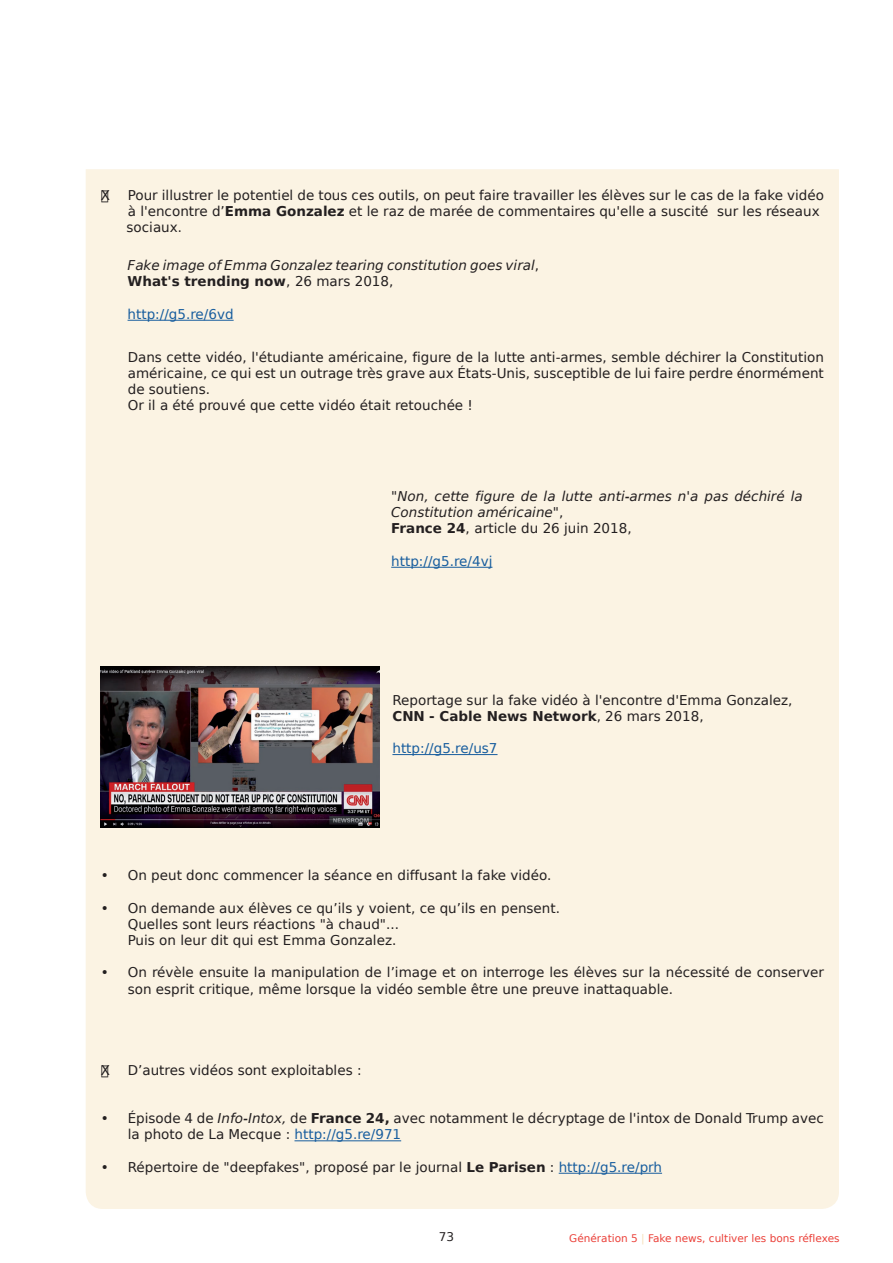
<style>
.page{position:relative;width:893px;height:1263px;background:#fff}
.page>*{position:absolute;margin:0;border:0;box-sizing:border-box;transform-origin:0 0}
.t1{font:13.5px/16.2px "Bitstream Vera Sans";color:#231f20}
.t2{font:italic 13.5px/16.2px "Bitstream Vera Sans";color:#231f20}
.t3{font:13.5px "Bitstream Vera Sans";color:#175d9e}
.t4{font:12px "Bitstream Vera Sans";color:#231f20}
.t5{font:10.5px "Bitstream Vera Sans";color:#eb423b}
.s1{font-weight:700}
.s2{font-style:normal}
.s3{font-weight:700;font-style:normal}
.s4{font-style:italic}
.s5{color:#175d9e}
.s6{color:#f6e0bc}
</style>
<div class="page">
<div style="left:86px;top:169px;width:753px;height:1040px;background:#fbf3e3"></div>
<hr style="left:294px;top:1140px;width:107px;height:1px;background:#175d9e">
<hr style="left:559px;top:1173px;width:103px;height:1px;background:#175d9e">
<img style="left:101px;top:666px;width:279px;height:161px">
<hr style="left:392px;top:754px;width:106px;height:1px;background:#175d9e">
<hr style="left:391px;top:567px;width:101px;height:1px;background:#175d9e">
<hr style="left:128px;top:320px;width:106px;height:1px;background:#175d9e">
<svg style="left:101px;top:190px;width:7px;height:12px"></svg>
<svg style="left:101px;top:1065px;width:7px;height:12px"></svg>
<p class="t1" style="left:101px;top:187px;width:11px">X</p>
<p class="t1" style="left:127px;top:187px;width:699px">Pour illustrer le potentiel de tous ces outils, on peut faire travailler les élèves sur le cas de la fake vidéo à l'encontre d’<span class="s1">Emma Gonzalez</span> et le raz de marée de commentaires qu'elle a suscité sur les réseaux sociaux.</p>
<p class="t2" style="left:128px;top:257px;width:413px">Fake image of Emma Gonzalez tearing constitution goes viral<span class="s2">,<br></span><span class="s3">What's trending now</span><span class="s2">, 26 mars 2018,</span></p>
<p class="t3" style="left:128px;top:306px;width:108px">http://g5.re/6vd</p>
<p class="t1" style="left:128px;top:349px;width:698px">Dans cette vidéo, l'étudiante américaine, figure de la lutte anti-armes, semble déchirer la Constitution américaine, ce qui est un outrage très grave aux États-Unis, susceptible de lui faire perdre énormément de soutiens.<br>Or il a été prouvé que cette vidéo était retouchée !</p>
<p class="t2" style="left:391px;top:488px;width:413px"><span class="s2">"</span>Non, cette figure de la lutte anti-armes n'a pas déchiré la<br>Constitution américaine"<span class="s2">,<br></span><span class="s3">France 24</span><span class="s2">, article du 26 juin 2018,</span></p>
<p class="t3" style="left:391px;top:553px;width:103px">http://g5.re/4vj</p>
<p class="t1" style="left:392px;top:692px;width:402px">Reportage sur la fake vidéo à l'encontre d'Emma Gonzalez,<br><span class="s1">CNN - Cable News Network</span>, 26 mars 2018,</p>
<p class="t3" style="left:392px;top:741px;width:107px">http://g5.re/us7</p>
<p class="t1" style="left:101px;top:867px;width:452px">• On peut donc commencer la séance en diffusant la fake vidéo.</p>
<p class="t1" style="left:128px;top:900px;width:434px;text-indent:-27px">• On demande aux élèves ce qu’ils y voient, ce qu’ils en pensent.<br>Quelles sont leurs réactions "à chaud"...<br>Puis on leur dit qui est Emma Gonzalez.</p>
<p class="t1" style="left:128px;top:965px;width:698px;text-indent:-27px">• On révèle ensuite la manipulation de l’image et on interroge les élèves sur la nécessité de conserver son esprit critique, même lorsque la vidéo semble être une preuve inattaquable.</p>
<p class="t1" style="left:101px;top:1062px;width:11px">X</p>
<p class="t1" style="left:128px;top:1062px;width:235px">D’autres vidéos sont exploitables :</p>
<p class="t1" style="left:128px;top:1110px;width:698px;text-indent:-27px">• Épisode 4 de <span class="s4">Info-Intox,</span> de <span class="s1">France 24,</span> avec notamment le décryptage de l'intox de Donald Trump avec la photo de La Mecque : <span class="s5">http://g5.re/971</span></p>
<p class="t1" style="left:101px;top:1159px;width:563px">• Répertoire de "deepfakes", proposé par le journal <span class="s1">Le Parisen</span> : <span class="s5">http://g5.re/prh</span></p>
<p class="t4" style="left:439px;top:1230px;width:17px">73</p>
<p class="t5" style="left:569px;top:1232px;width:272px">Génération 5 <span class="s6">|</span> Fake news, cultiver les bons réflexes</p>
</div>
